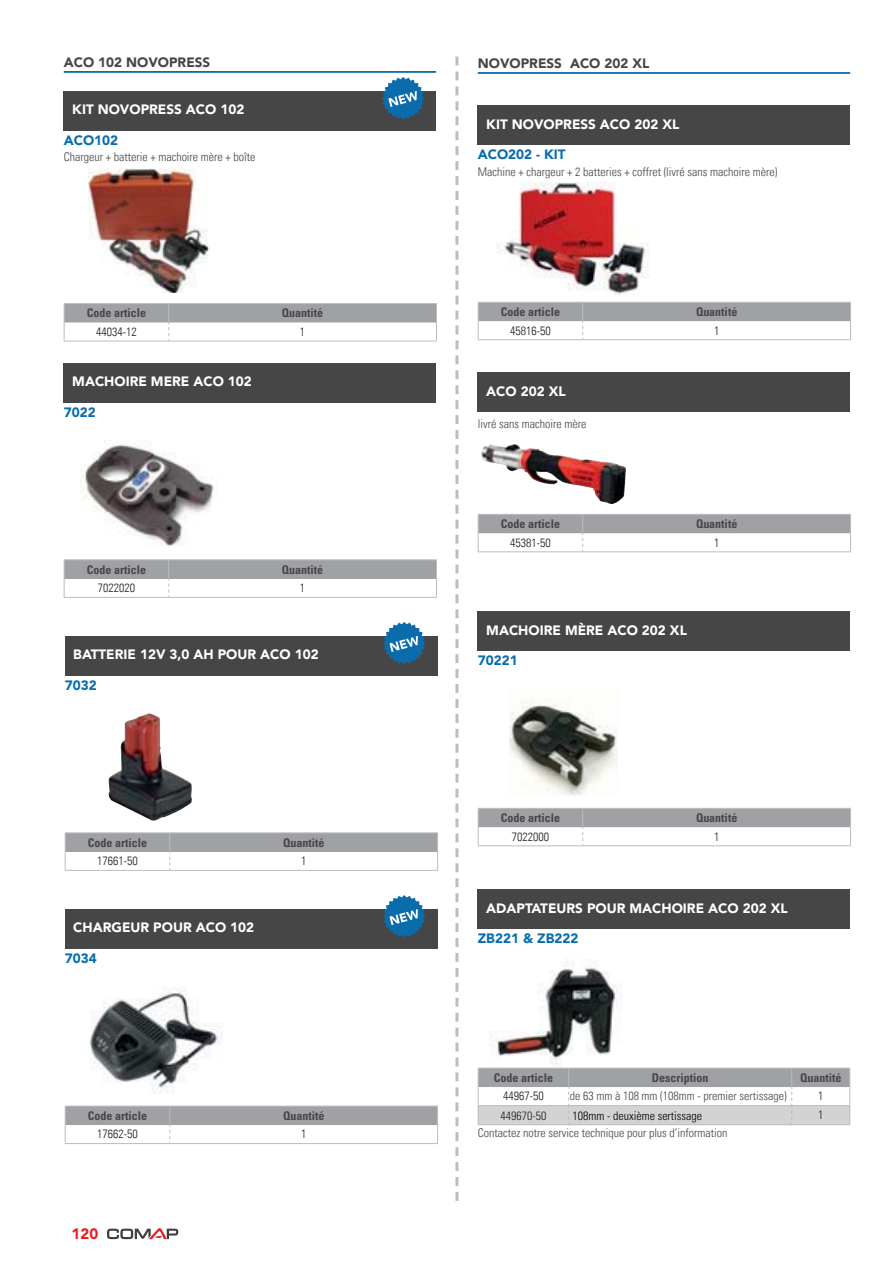
<style>
.page{position:relative;width:893px;height:1263px;background:#fff}
.page>*{position:absolute;margin:0;border:0;box-sizing:border-box;transform-origin:0 0}
.t1{font:900 15px "Avenir LT Pro";color:#ed1c24}
.t2{font:900 13.5px "Avenir LT Pro";color:#fff}
.t3{font:900 13.5px "Avenir LT Pro";color:#076dac}
.t4{font:900 13.5px "Avenir LT Pro";color:#464647}
.t5{font:12px "Univers Com 47 Light Cond";color:#464647}
.t6{font:700 condensed 12px "Univers LT Pro";color:#464647}
.t7{font:12px "Univers Com 47 Light Cond";color:#231f20}
.t8{font:300 condensed 12px "Univers LT Std";color:#000}
.t9{font:300 condensed 12px "Univers LT Std";color:#231f20}
</style>
<div class="page">
<svg style="left:107px;top:1228px;width:71px;height:11px"></svg>
<svg style="left:455px;top:57px;width:3px;height:1144px"></svg>
<div style="left:65px;top:636px;width:372px;height:40px;background:#464647"></div>
<img style="left:108px;top:713px;width:84px;height:108px">
<hr style="left:65px;top:870px;width:105px;height:1px;background:#babcbe">
<hr style="left:170px;top:870px;width:268px;height:1px;background:#babcbe">
<svg style="left:65px;top:833px;width:373px;height:37px"></svg>
<svg style="left:383px;top:622px;width:42px;height:42px"></svg>
<div style="left:65px;top:909px;width:372px;height:40px;background:#464647"></div>
<img style="left:90px;top:987px;width:132px;height:106px">
<svg style="left:65px;top:1106px;width:373px;height:38px"></svg>
<svg style="left:383px;top:895px;width:42px;height:43px"></svg>
<hr style="left:64px;top:71px;width:372px;height:2px;background:#076dac">
<div style="left:64px;top:91px;width:372px;height:40px;background:#464647"></div>
<img style="left:88px;top:168px;width:121px;height:125px">
<hr style="left:64px;top:303px;width:105px;height:1px;background:#babcbe">
<hr style="left:169px;top:303px;width:268px;height:1px;background:#babcbe">
<hr style="left:64px;top:341px;width:105px;height:1px;background:#babcbe">
<hr style="left:169px;top:341px;width:268px;height:1px;background:#babcbe">
<svg style="left:64px;top:304px;width:373px;height:37px"></svg>
<svg style="left:382px;top:77px;width:42px;height:42px"></svg>
<div style="left:64px;top:363px;width:372px;height:40px;background:#464647"></div>
<img style="left:81px;top:440px;width:134px;height:107px">
<hr style="left:64px;top:559px;width:105px;height:1px;background:#babcbe">
<hr style="left:169px;top:559px;width:268px;height:1px;background:#babcbe">
<hr style="left:64px;top:597px;width:105px;height:1px;background:#babcbe">
<hr style="left:169px;top:597px;width:268px;height:1px;background:#babcbe">
<svg style="left:64px;top:560px;width:373px;height:37px"></svg>
<div style="left:478px;top:611px;width:372px;height:40px;background:#464647"></div>
<img style="left:509px;top:700px;width:108px;height:96px">
<svg style="left:478px;top:808px;width:373px;height:38px"></svg>
<hr style="left:478px;top:72px;width:372px;height:2px;background:#076dac">
<div style="left:478px;top:105px;width:372px;height:40px;background:#464647"></div>
<img style="left:496px;top:183px;width:154px;height:112px">
<svg style="left:478px;top:302px;width:373px;height:38px"></svg>
<div style="left:478px;top:889px;width:372px;height:40px;background:#464647"></div>
<svg style="left:478px;top:1068px;width:372px;height:57px"></svg>
<img style="left:490px;top:962px;width:132px;height:102px">
<div style="left:478px;top:372px;width:372px;height:40px;background:#464647"></div>
<svg style="left:478px;top:514px;width:373px;height:38px"></svg>
<img style="left:481px;top:444px;width:145px;height:60px">
<p class="t4" style="left:64px;top:56px;width:148px">ACO 102 NOVOPRESS</p>
<p class="t2" style="left:72px;top:104px;width:174px">KIT NOVOPRESS ACO 102</p>
<p class="t3" style="left:64px;top:135px;width:56px">ACO102</p>
<p class="t5" style="left:64px;top:149px;width:193px">Chargeur + batterie + machoire mère + boîte</p>
<p class="t6" style="left:87px;top:308px;width:61px">Code article</p>
<p class="t6" style="left:282px;top:308px;width:43px">Quantité</p>
<p class="t7" style="left:96px;top:324px;width:42px">44034-12</p>
<p class="t7" style="left:300px;top:324px;width:7px">1</p>
<p class="t2" style="left:72px;top:376px;width:181px">MACHOIRE MERE ACO 102</p>
<p class="t3" style="left:64px;top:407px;width:33px">7022</p>
<p class="t6" style="left:87px;top:564px;width:61px">Code article</p>
<p class="t6" style="left:282px;top:564px;width:43px">Quantité</p>
<p class="t7" style="left:98px;top:580px;width:39px">7022020</p>
<p class="t7" style="left:300px;top:580px;width:7px">1</p>
<p class="t2" style="left:73px;top:649px;width:247px">BATTERIE 12V 3,0 AH POUR ACO 102</p>
<p class="t3" style="left:65px;top:680px;width:33px">7032</p>
<p class="t6" style="left:88px;top:837px;width:61px">Code article</p>
<p class="t6" style="left:283px;top:837px;width:43px">Quantité</p>
<p class="t7" style="left:97px;top:853px;width:42px">17661-50</p>
<p class="t7" style="left:301px;top:853px;width:7px">1</p>
<p class="t2" style="left:73px;top:922px;width:182px">CHARGEUR POUR ACO 102</p>
<p class="t3" style="left:65px;top:953px;width:33px">7034</p>
<p class="t6" style="left:88px;top:1111px;width:61px">Code article</p>
<p class="t6" style="left:283px;top:1111px;width:43px">Quantité</p>
<p class="t7" style="left:97px;top:1126px;width:42px">17662-50</p>
<p class="t7" style="left:301px;top:1126px;width:7px">1</p>
<p class="t1" style="left:72px;top:1228px;width:28px">120</p>
<p class="t4" style="left:478px;top:57px;width:173px">NOVOPRESS ACO 202 XL</p>
<p class="t2" style="left:486px;top:118px;width:195px">KIT NOVOPRESS ACO 202 XL</p>
<p class="t3" style="left:478px;top:149px;width:89px">ACO202 - KIT</p>
<p class="t5" style="left:478px;top:164px;width:301px">Machine + chargeur + 2 batteries + coffret (livré sans machoire mère)</p>
<p class="t6" style="left:501px;top:307px;width:61px">Code article</p>
<p class="t6" style="left:696px;top:307px;width:43px">Quantité</p>
<p class="t7" style="left:510px;top:323px;width:42px">45816-50</p>
<p class="t7" style="left:714px;top:323px;width:7px">1</p>
<p class="t2" style="left:486px;top:385px;width:81px">ACO 202 XL</p>
<p class="t5" style="left:478px;top:416px;width:110px">livré sans machoire mère</p>
<p class="t6" style="left:501px;top:519px;width:61px">Code article</p>
<p class="t6" style="left:696px;top:519px;width:43px">Quantité</p>
<p class="t7" style="left:510px;top:535px;width:42px">45381-50</p>
<p class="t7" style="left:714px;top:535px;width:7px">1</p>
<p class="t2" style="left:486px;top:624px;width:202px">MACHOIRE MÈRE ACO 202 XL</p>
<p class="t3" style="left:478px;top:655px;width:41px">70221</p>
<p class="t6" style="left:501px;top:813px;width:61px">Code article</p>
<p class="t6" style="left:696px;top:813px;width:43px">Quantité</p>
<p class="t7" style="left:512px;top:829px;width:39px">7022000</p>
<p class="t7" style="left:714px;top:829px;width:7px">1</p>
<p class="t2" style="left:486px;top:902px;width:303px">ADAPTATEURS POUR MACHOIRE ACO 202 XL</p>
<p class="t3" style="left:478px;top:933px;width:102px">ZB221 &amp; ZB222</p>
<p class="t6" style="left:494px;top:1073px;width:61px">Code article</p>
<p class="t6" style="left:652px;top:1073px;width:58px">Description</p>
<p class="t6" style="left:800px;top:1073px;width:43px">Quantité</p>
<p class="t7" style="left:503px;top:1089px;width:42px">44967-50</p>
<p class="t5" style="left:570px;top:1089px;width:219px">de 63 mm à 108 mm (108mm - premier sertissage)</p>
<p class="t7" style="left:818px;top:1089px;width:7px">1</p>
<p class="t9" style="left:500px;top:1110px;width:47px">449670-50</p>
<p class="t8" style="left:572px;top:1110px;width:131px">108mm - deuxième sertissage</p>
<p class="t7" style="left:818px;top:1108px;width:7px">1</p>
<p class="t5" style="left:478px;top:1125px;width:251px">Contactez notre service technique pour plus d’information</p>
</div>
